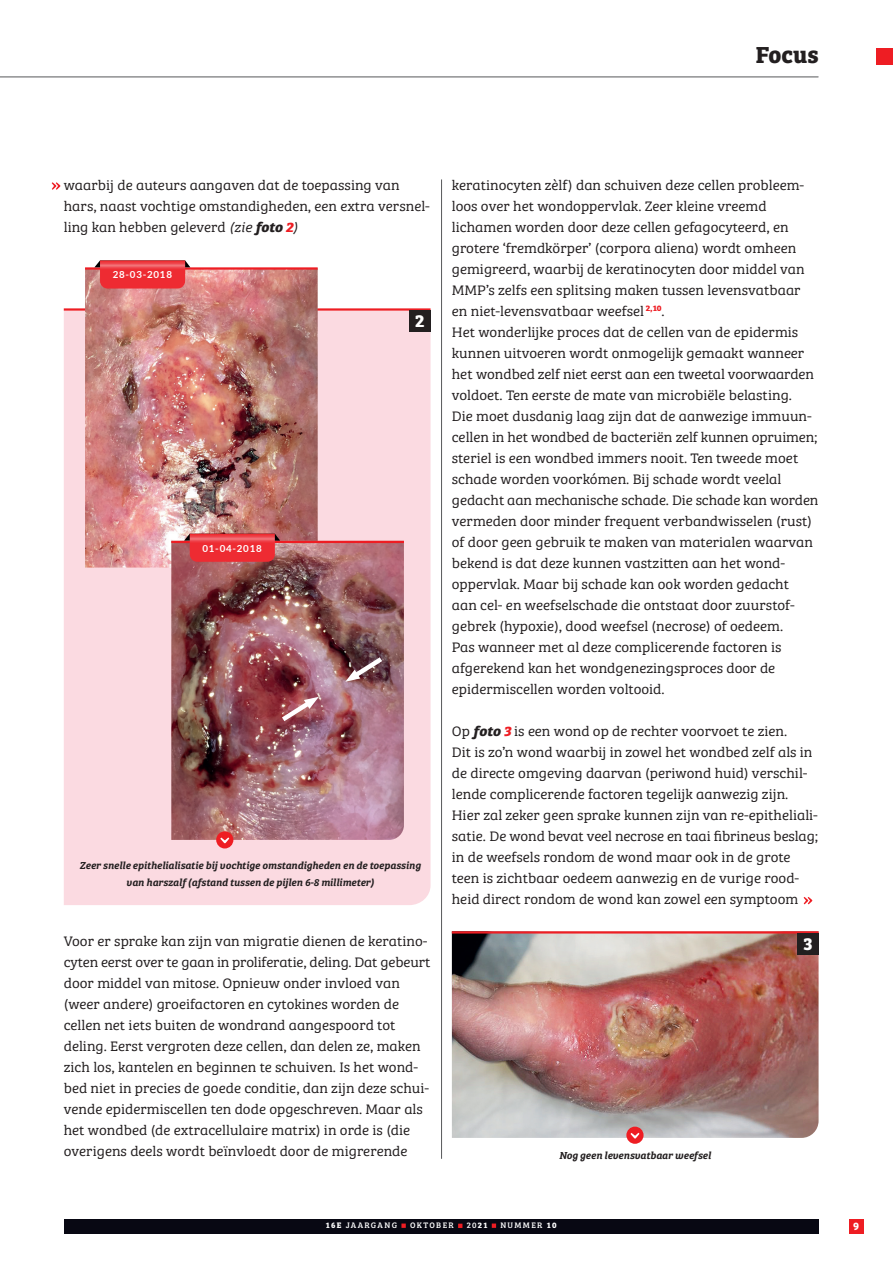
<style>
.page{position:relative;width:893px;height:1263px;background:#fff}
.page>*{position:absolute;margin:0;border:0;box-sizing:border-box;transform-origin:0 0}
.t1{font:700 24px "Bree Serif";color:#231f20}
.t2{font:700 18px "Bree Serif";color:#fff}
.t3{font:14.25px/21px "Bree Serif Lt";color:#231f20;scale:1.05 1}
.t4{font:700 11.25px "Bree Serif";color:#fff}
.t5{font:italic 10.5px/16.5px "Bree Serif Sb";color:#231f20;text-align:center}
.t6{font:700 9.75px "Lato";letter-spacing:.075em;color:#fff}
.t7{font:8.25px "Bree Serif";letter-spacing:.16em;color:#fff}
.s1{font-style:italic}
.s2{font-family:"Bree Serif";font-weight:700;font-style:italic}
.s3{font-family:"Bree Serif";font-weight:700;font-style:italic;color:#ee1d23}
.s4{font-weight:700}
</style>
<div class="page">
<div style="left:64px;top:1219px;width:755px;height:14px;background:#080813"></div>
<div style="left:849px;top:1219px;width:14px;height:14px;background:#ee1d23"></div>
<svg style="left:401px;top:1223px;width:5px;height:5px"></svg>
<svg style="left:458px;top:1224px;width:4px;height:4px"></svg>
<svg style="left:492px;top:1223px;width:4px;height:5px"></svg>
<img style="left:452px;top:933px;width:367px;height:205px">
<div style="left:876px;top:48px;width:17px;height:17px;background:#ee1d23"></div>
<hr style="left:0;top:77px;width:818px;height:1px;background:#57585a">
<hr style="left:441px;top:179px;width:1px;height:980px;background:#57585a">
<svg style="left:626px;top:1126px;width:18px;height:18px"></svg>
<svg style="left:630px;top:1133px;width:9px;height:5px"></svg>
<hr style="left:452px;top:931px;width:367px;height:2px;background:#ee1d23">
<svg style="left:52px;top:182px;width:8px;height:8px"></svg>
<div style="left:64px;top:311px;width:367px;height:594px;background:#fbdae1"></div>
<hr style="left:64px;top:308px;width:367px;height:3px;background:#ee1d23">
<img style="left:85px;top:270px;width:233px;height:298px">
<img style="left:171px;top:543px;width:233px;height:297px">
<hr style="left:171px;top:541px;width:233px;height:2px;background:#ee1d23">
<div style="left:216px;top:831px;width:17px;height:17px;background:#ee1d23;border-radius:50%"></div>
<svg style="left:220px;top:837px;width:9px;height:6px"></svg>
<div style="left:409px;top:311px;width:22px;height:21px;background:#231f20"></div>
<hr style="left:85px;top:267px;width:233px;height:3px;background:#ee1d23">
<div style="left:797px;top:933px;width:22px;height:22px;background:#231f20"></div>
<svg style="left:804px;top:897px;width:8px;height:7px"></svg>
<svg style="left:94px;top:260px;width:96px;height:28px;background:#e74045"></svg>
<svg style="left:184px;top:534px;width:96px;height:28px;background:#e43a40"></svg>
<svg style="left:277px;top:696px;width:42px;height:29px"></svg>
<svg style="left:345px;top:653px;width:42px;height:30px"></svg>
<h1 class="t1" style="left:756px;top:36px;width:64px">Focus</h1>
<p class="t3" style="left:64px;top:174px;width:350px">waarbij de auteurs aangaven dat de toepassing van hars, naast vochtige omstandigheden, een extra versnel&shy;ling kan hebben geleverd <span class="s1">(zie</span> <span class="s2">foto</span> <span class="s3">2</span><span class="s1">)</span></p>
<p class="t6" style="left:113px;top:268px;width:61px">28-03-2018</p>
<p class="t6" style="left:202px;top:541px;width:61px">01-04-2018</p>
<p class="t2" style="left:415px;top:306px;width:11px">2</p>
<p class="t5" style="left:80px;top:856px;width:343px">Zeer snelle epithelialisatie bij vochtige omstandigheden en de toepassing van harszalf (afstand tussen de pijlen 6-8 millimeter)</p>
<p class="t3" style="left:64px;top:930px;width:351px">Voor er sprake kan zijn van migratie dienen de keratino&shy;cyten eerst over te gaan in proliferatie, deling. Dat gebeurt door middel van mitose. Opnieuw onder invloed van (weer andere) groeifactoren en cytokines worden de cellen net iets buiten de wondrand aangespoord tot deling. Eerst vergroten deze cellen, dan delen ze, maken zich los, kantelen en beginnen te schuiven. Is het wond&shy;bed niet in precies de goede conditie, dan zijn deze schui&shy;vende epidermiscellen ten dode opgeschreven. Maar als het wondbed (de extracellulaire matrix) in orde is (die overigens deels wordt beïnvloedt door de migrerende</p>
<p class="t3" style="left:452px;top:174px;width:351px">keratinocyten zèlf) dan schuiven deze cellen probleem&shy;loos over het wondoppervlak. Zeer kleine vreemd lichamen worden door deze cellen gefagocyteerd, en grotere ‘fremdkörper’ (corpora aliena) wordt omheen gemigreerd, waarbij de keratinocyten door middel van MMP’s zelfs een splitsing maken tussen levensvatbaar en niet-levensvatbaar weefsel <sup>2,10</sup>.<br>Het wonderlijke proces dat de cellen van de epidermis kunnen uitvoeren wordt onmogelijk gemaakt wanneer het wondbed zelf niet eerst aan een tweetal voorwaarden voldoet. Ten eerste de mate van microbiële belasting.<br>Die moet dusdanig laag zijn dat de aanwezige immuun&shy;cellen in het wondbed de bacteriën zelf kunnen opruimen; steriel is een wondbed immers nooit. Ten tweede moet schade worden voorkómen. Bij schade wordt veelal gedacht aan mechanische schade. Die schade kan worden vermeden door minder frequent verbandwisselen (rust) of door geen gebruik te maken van materialen waarvan bekend is dat deze kunnen vastzitten aan het wond&shy;oppervlak. Maar bij schade kan ook worden gedacht<br>aan cel- en weefselschade die ontstaat door zuurstof&shy;gebrek (hypoxie), dood weefsel (necrose) of oedeem.<br>Pas wanneer met al deze complicerende factoren is afgerekend kan het wondgenezingsproces door de epidermiscellen worden voltooid.</p>
<p class="t3" style="left:452px;top:720px;width:350px">Op <span class="s2">foto</span> <span class="s3">3</span> is een wond op de rechter voorvoet te zien.<br>Dit is zo’n wond waarbij in zowel het wondbed zelf als in de directe omgeving daarvan (periwond huid) verschil&shy;lende complicerende factoren tegelijk aanwezig zijn.<br>Hier zal zeker geen sprake kunnen zijn van re-epitheliali&shy;satie. De wond bevat veel necrose en taai fibrineus beslag; in de weefsels rondom de wond maar ook in de grote teen is zichtbaar oedeem aanwezig en de vurige rood&shy;heid direct rondom de wond kan zowel een symptoom</p>
<p class="t5" style="left:559px;top:1146px;width:153px">Nog geen levensvatbaar weefsel</p>
<p class="t2" style="left:803px;top:929px;width:11px">3</p>
<p class="t7" style="left:326px;top:1219px;width:73px"><span class="s4">16E</span> JAARGANG</p>
<p class="t7" style="left:410px;top:1219px;width:45px">OKTOBER</p>
<p class="t7" style="left:467px;top:1219px;width:22px">20<span class="s4">21</span></p>
<p class="t7" style="left:500px;top:1219px;width:58px">NUMMER <span class="s4">10</span></p>
<p class="t4" style="left:853px;top:1217px;width:7px">9</p>
</div>
